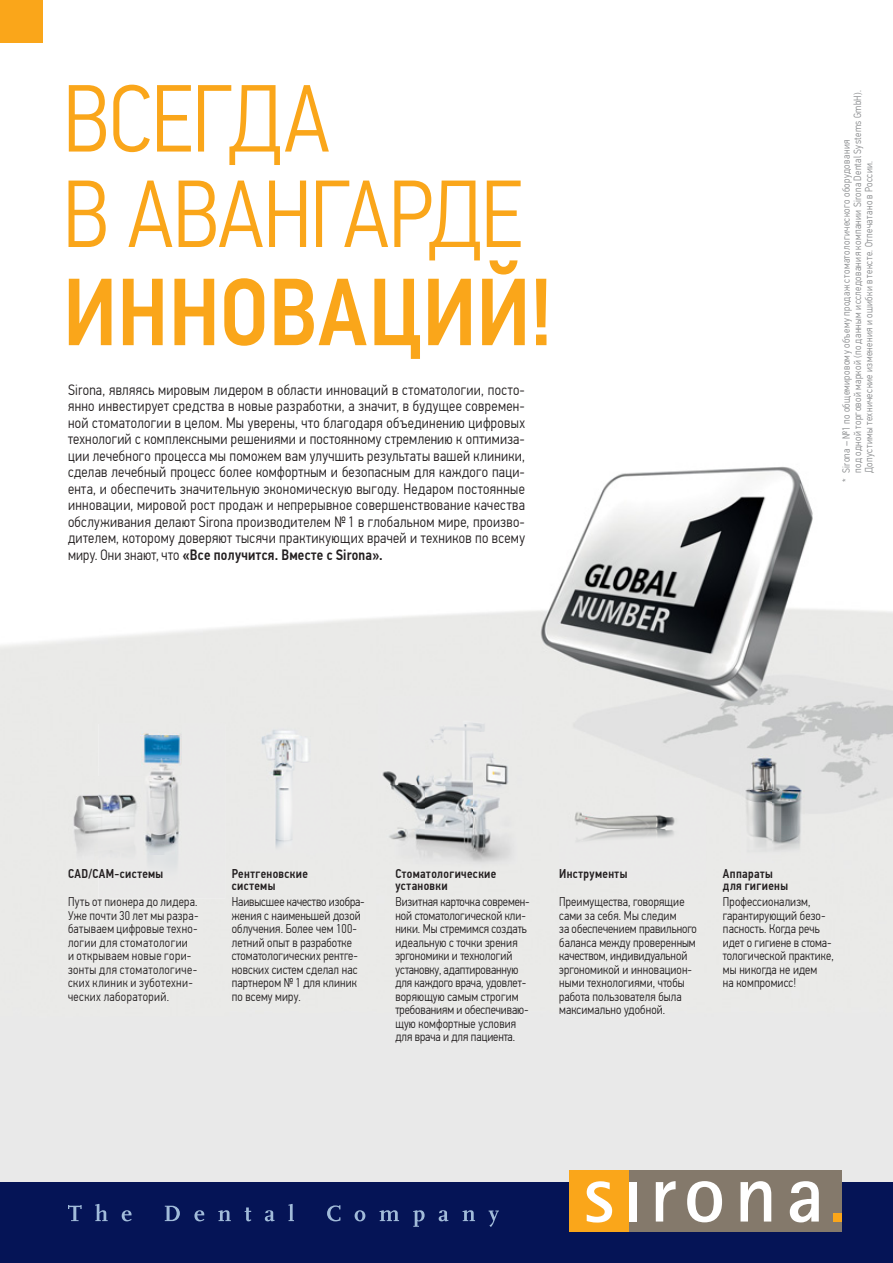
<style>
.page{position:relative;width:893px;height:1263px;background:#fff}
.page>*{position:absolute;margin:0;border:0;box-sizing:border-box;transform-origin:0 0}
.t1{font:300 95.4px/95.4px "PF Din Text Cond Pro";letter-spacing:-.01em;color:#faa61a}
.t2{font:500 95.4px "PF Din Text Cond Pro";color:#faa61a}
.t3{font:300 15px/16.5px "PF Din Text Cond Pro";letter-spacing:.02em;color:#231f20;text-align:justify}
.t4{font:300 12.75px/13.5px "PF Din Text Cond Pro";letter-spacing:.01em;color:#231f20}
.t5{font:300 12.75px/13.5px "PF Din Text Cond Pro";letter-spacing:.03em;color:#231f20}
.t6{font:500 12.75px/12.8px "PF Din Text Cond Pro";letter-spacing:.025em;color:#231f20}
.t7{font:300 10.5px/11.2px "PF Din Text Cond Pro";letter-spacing:.035em;color:#888a8c}
.s1{font-weight:500}
</style>
<div class="page">
<img style="left:0;top:466px;width:893px;height:716px">
<img style="left:99px;top:724px;width:126px;height:44px">
<img style="left:99px;top:768px;width:42px;height:8px">
<img style="left:141px;top:768px;width:84px;height:87px">
<div style="left:99px;top:855px;width:126px;height:44px;background:#eae9e9"></div>
<img style="left:68px;top:776px;width:75px;height:83px">
<img style="left:559px;top:779px;width:146px;height:101px">
<img style="left:378px;top:697px;width:143px;height:176px">
<img style="left:241px;top:719px;width:88px;height:134px">
<img style="left:741px;top:754px;width:63px;height:108px">
<div style="left:0;top:1182px;width:893px;height:81px;background:#051456"></div>
<svg style="left:68px;top:1204px;width:431px;height:23px"></svg>
<div style="left:629px;top:1170px;width:213px;height:62px;background:#84796b"></div>
<div style="left:570px;top:1170px;width:59px;height:62px;background:#faa61a"></div>
<svg style="left:587px;top:1181px;width:25px;height:42px"></svg>
<svg style="left:656px;top:1181px;width:19px;height:41px"></svg>
<svg style="left:687px;top:1181px;width:35px;height:41px"></svg>
<svg style="left:740px;top:1181px;width:31px;height:41px"></svg>
<svg style="left:790px;top:1181px;width:29px;height:41px"></svg>
<div style="left:833px;top:1213px;width:9px;height:9px;background:#faa61a"></div>
<div style="left:629px;top:1182px;width:7px;height:40px;background:#fff"></div>
<div style="left:0;top:0;width:42px;height:43px;background:#faa61a"></div>
<h1 class="t1" style="left:62px;top:80px;width:462px">ВСЕГДА<br>В АВАНГАРДЕ</h1>
<h1 class="t2" style="left:63px;top:274px;width:492px">ИННОВАЦИЙ!</h1>
<p class="t3" style="left:68px;top:383px;width:458px">Sirona, являясь мировым лидером в области инноваций в стоматологии, посто&shy;янно инвестирует средства в новые разработки, а значит, в будущее современ&shy;ной стоматологии в целом. Мы уверены, что благодаря объединению цифровых технологий с комплексными решениями и постоянному стремлению к оптимиза&shy;ции лечебного процесса мы поможем вам улучшить результаты вашей клиники, сделав лечебный процесс более комфортным и безопасным для каждого паци&shy;ента, и обеспечить значительную экономическую выгоду. Недаром постоянные инновации, мировой рост продаж и непрерывное совершенствование качества обслуживания делают Sirona производителем № 1 в глобальном мире, произво&shy;дителем, которому доверяют тысячи практикующих врачей и техников по всему миру. Они знают, что <span class="s1">«Все получится. Вместе с Sirona».</span></p>
<p class="t7" style="left:841px;top:473px;width:384px;text-indent:-9px;rotate:-90deg">* Sirona – №1 по общемировому объему продаж стоматологического оборудования<br>под одной торговой маркой (по данным исследования компании Sirona Dental Systems GmbH).<br>Допустимы технические изменения и ошибки в тексте. Отпечатано в России.</p>
<p class="t6" style="left:68px;top:868px;width:97px">CAD/CAM-системы</p>
<p class="t5" style="left:68px;top:896px;width:132px">Путь от пионера до лидера.<br>Уже почти 30 лет мы разра&shy;батываем цифровые техно&shy;логии для стоматологии<br>и открываем новые гори&shy;зонты для стоматологиче&shy;ских клиник и зуботехни&shy;ческих лабораторий.</p>
<p class="t6" style="left:232px;top:868px;width:78px">Рентгеновские системы</p>
<p class="t4" style="left:232px;top:896px;width:135px">Наивысшее качество изобра&shy;жения с наименьшей дозой облучения. Более чем 100- летний опыт в разработке стоматологических рентге&shy;новских систем сделал нас партнером № 1 для клиник по всему миру.</p>
<p class="t6" style="left:395px;top:868px;width:102px">Стоматологические установки</p>
<p class="t4" style="left:395px;top:896px;width:136px">Визитная карточка современ&shy;ной стоматологической кли&shy;ники. Мы стремимся создать идеальную с точки зрения эргономики и технологий установку, адаптированную для каждого врача, удовлет&shy;воряющую самым строгим требованиям и обеспечиваю&shy;щую комфортные условия для врача и для пациента.</p>
<p class="t6" style="left:559px;top:868px;width:70px">Инструменты</p>
<p class="t4" style="left:559px;top:896px;width:139px">Преимущества, говорящие сами за себя. Мы следим<br>за обеспечением правильного баланса между проверенным качеством, индивидуальной эргономикой и инновацион&shy;ными технологиями, чтобы работа пользователя была максимально удобной.</p>
<p class="t6" style="left:723px;top:868px;width:67px">Аппараты для гигиены</p>
<p class="t4" style="left:723px;top:896px;width:112px">Профессионализм, гарантирующий безо - пасность. Когда речь идет о гигиене в стома&shy;тологической практике, мы никогда не идем<br>на компромисс!</p>
</div>
